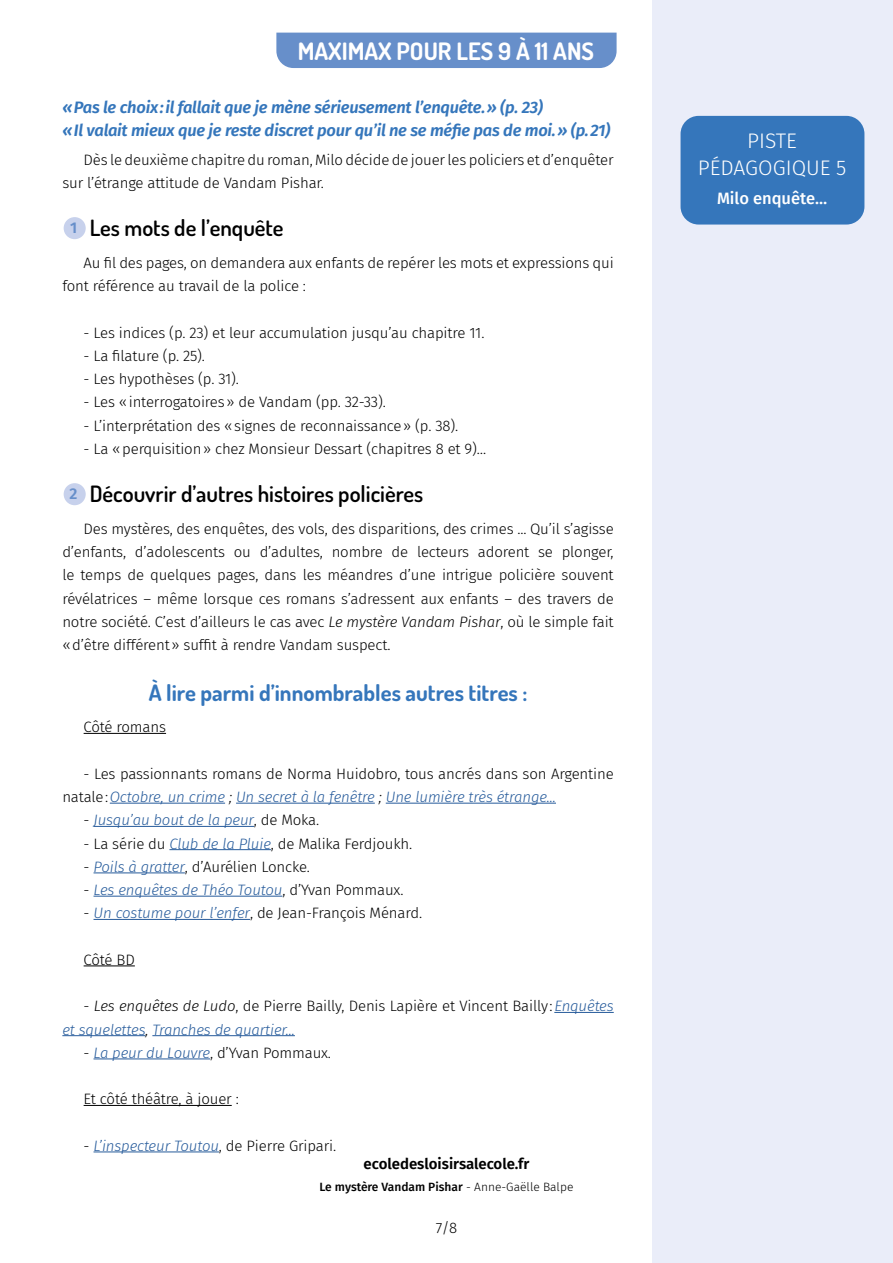
<style>
.page{position:relative;width:893px;height:1263px;background:#fff}
.page>*{position:absolute;margin:0;border:0;box-sizing:border-box;transform-origin:0 0}
.t1{font:700 24px "Dosis";color:#fff}
.t2{font:600 22.5px "Dosis";color:#000}
.t3{font:700 22.5px "Dosis";color:#3576bb}
.t4{font:300 21px/27px "Fira Sans";color:#fff;text-align:center}
.t5{font:italic 600 16.5px/22.5px "Fira Sans";letter-spacing:-.015em;color:#3576bb}
.t6{font:500 16.5px "Fira Sans";color:#fff}
.t7{font:300 15px/23.2px "Fira Sans";letter-spacing:-.01em;color:#000}
.t8{font:italic 300 15px "Fira Sans";letter-spacing:-.01em;color:#265b9b}
.t9{font:600 15px "Fira Sans";color:#000}
.t10{font:500 12px "Fira Sans";color:#000}
.s1{font-family:"Fira Sans";font-size:15.6px;color:#678fca}
.s2{font-style:italic}
.s3{font-style:italic;color:#265b9b}
.s4{font-style:normal;color:#000}
.s5{font-weight:300}
</style>
<div class="page">
<div style="left:652px;top:0;width:241px;height:1263px;background:#eaedf9"></div>
<div style="left:276px;top:33px;width:341px;height:35px;background:#678fca"></div>
<div style="left:680px;top:116px;width:184px;height:109px;background:#3576bb;border-radius:18px"></div>
<hr style="left:84px;top:733px;width:82px;height:1px;background:#000">
<hr style="left:110px;top:803px;width:115px;height:1px;background:#265b9b">
<hr style="left:236px;top:803px;width:139px;height:1px;background:#265b9b">
<hr style="left:386px;top:803px;width:170px;height:1px;background:#265b9b">
<hr style="left:94px;top:826px;width:160px;height:1px;background:#265b9b">
<hr style="left:169px;top:849px;width:102px;height:1px;background:#265b9b">
<hr style="left:94px;top:872px;width:91px;height:1px;background:#265b9b">
<hr style="left:94px;top:896px;width:188px;height:1px;background:#265b9b">
<hr style="left:94px;top:919px;width:156px;height:1px;background:#265b9b">
<hr style="left:84px;top:965px;width:51px;height:1px;background:#000">
<hr style="left:554px;top:1012px;width:60px;height:1px;background:#265b9b">
<hr style="left:62px;top:1035px;width:83px;height:1px;background:#265b9b">
<hr style="left:152px;top:1035px;width:143px;height:1px;background:#265b9b">
<hr style="left:94px;top:1058px;width:116px;height:1px;background:#265b9b">
<hr style="left:84px;top:1105px;width:148px;height:1px;background:#000">
<hr style="left:94px;top:1151px;width:125px;height:1px;background:#265b9b">
<div style="left:64px;top:217px;width:22px;height:22px;background:#c7d1ec;border-radius:50%"></div>
<div style="left:64px;top:483px;width:22px;height:22px;background:#c7d1ec;border-radius:50%"></div>
<h1 class="t1" style="left:298px;top:35px;width:298px">MAXIMAX POUR LES 9 À 11 ANS</h1>
<p class="t5" style="left:62px;top:95px;width:550px">«Pas le choix:il fallait que je mène sérieusement l’enquête.» (p. 23)<br>«Il valait mieux que je reste discret pour qu’il ne se méfie pas de moi.» (p.21)</p>
<p class="t7" style="left:62px;top:148px;width:553px;text-indent:21px">Dès le deuxième chapitre du roman, Milo décide de jouer les policiers et d’enquêter sur l’étrange attitude de Vandam Pishar.</p>
<h2 class="t2" style="left:70px;top:213px;width:215px"><span class="s1">1</span> Les mots de l’enquête</h2>
<p class="t7" style="left:62px;top:251px;width:553px;text-indent:21px">Au fil des pages, on demandera aux enfants de repérer les mots et expressions qui font référence au travail de la police :</p>
<p class="t7" style="left:84px;top:321px;width:402px">- Les indices (p. 23) et leur accumulation jusqu’au chapitre 11.</p>
<p class="t7" style="left:84px;top:344px;width:123px">- La filature (p. 25).</p>
<p class="t7" style="left:84px;top:367px;width:157px">- Les hypothèses (p. 31).</p>
<p class="t7" style="left:84px;top:390px;width:304px">- Les «interrogatoires» de Vandam (pp. 32-33).</p>
<p class="t7" style="left:84px;top:414px;width:376px">- L’interprétation des «signes de reconnaissance» (p. 38).</p>
<p class="t7" style="left:84px;top:437px;width:404px">- La «perquisition» chez Monsieur Dessart (chapitres 8 et 9)…</p>
<h2 class="t2" style="left:70px;top:479px;width:355px"><span class="s1">2</span> Découvrir d’autres histoires policières</h2>
<p class="t7" style="left:62px;top:517px;width:553px;text-align:justify;text-indent:21px">Des mystères, des enquêtes, des vols, des disparitions, des crimes ... Qu’il s’agisse d’enfants, d’adolescents ou d’adultes, nombre de lecteurs adorent se plonger, le temps de quelques pages, dans les méandres d’une intrigue policière souvent révélatrices – même lorsque ces romans s’adressent aux enfants – des travers de notre société. C’est d’ailleurs le cas avec <span class="s2">Le mystère Vandam Pishar</span>, où le simple fait «d’être différent» suffit à rendre Vandam suspect.</p>
<h2 class="t3" style="left:149px;top:678px;width:380px">À lire parmi d’innombrables autres titres :</h2>
<p class="t7" style="left:84px;top:715px;width:84px">Côté romans</p>
<p class="t7" style="left:62px;top:762px;width:553px;text-indent:21px">- Les passionnants romans de Norma Huidobro, tous ancrés dans son Argentine natale:<span class="s3">Octobre, un crime</span> <span class="s2">;</span> <span class="s3">Un secret à la fenêtre</span> <span class="s2">;</span> <span class="s3">Une lumière très étrange...</span></p>
<p class="t8" style="left:84px;top:809px;width:237px"><span class="s4">-</span> Jusqu’au bout de la peur<span class="s4">, de Moka.</span></p>
<p class="t7" style="left:84px;top:831px;width:330px">- La série du <span class="s3">Club de la Pluie</span>, de Malika Ferdjoukh.</p>
<p class="t7" style="left:84px;top:855px;width:228px">- <span class="s3">Poils à gratter</span>, d’Aurélien Loncke.</p>
<p class="t8" style="left:84px;top:879px;width:321px"><span class="s4">-</span> Les enquêtes de Théo Toutou<span class="s4">, d’Yvan Pommaux.</span></p>
<p class="t7" style="left:84px;top:901px;width:340px">- <span class="s3">Un costume pour l’enfer</span>, de Jean-François Ménard.</p>
<p class="t7" style="left:84px;top:948px;width:53px">Côté BD</p>
<p class="t7" style="left:62px;top:994px;width:553px;text-indent:21px">- <span class="s2">Les enquêtes de Ludo</span>, de Pierre Bailly, Denis Lapière et Vincent Bailly:<span class="s3">Enquêtes et squelettes</span><span class="s2">,</span> <span class="s3">Tranches de quartier...</span></p>
<p class="t7" style="left:84px;top:1041px;width:249px">- <span class="s3">La peur du Louvre</span>, d’Yvan Pommaux.</p>
<p class="t7" style="left:84px;top:1087px;width:157px">Et côté théâtre, à jouer :</p>
<p class="t7" style="left:84px;top:1134px;width:254px">- <span class="s3">L’inspecteur Toutou</span>, de Pierre Gripari.</p>
<p class="t9" style="left:364px;top:1151px;width:167px">ecoledesloisirsalecole.fr</p>
<p class="t10" style="left:320px;top:1177px;width:255px">Le mystère Vandam Pishar <span class="s5">- Anne-Gaëlle Balpe</span></p>
<p class="t7" style="left:436px;top:1216px;width:23px">7/8</p>
<h3 class="t4" style="left:698px;top:127px;width:150px">PISTE<br>PÉDAGOGIQUE 5</h3>
<p class="t6" style="left:717px;top:185px;width:112px">Milo enquête…</p>
</div>
